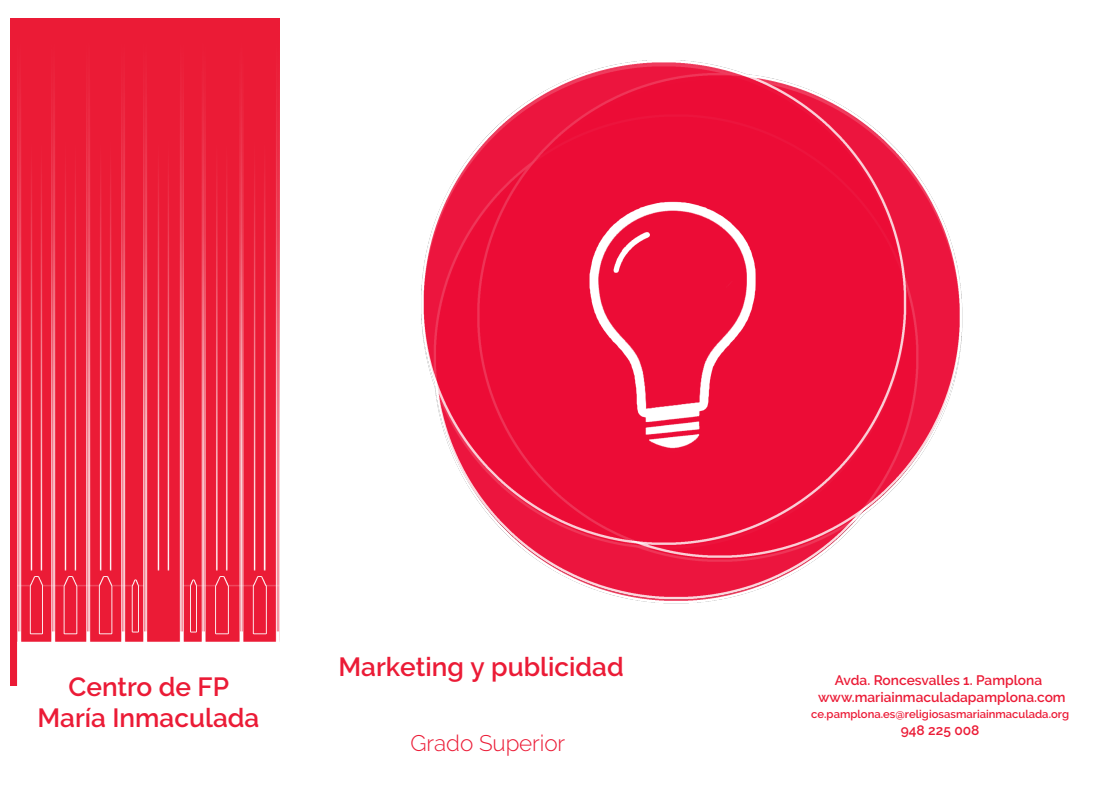
<style>
.page{position:relative;width:1102px;height:794px;background:#fff}
.page>*{position:absolute;margin:0;border:0;box-sizing:border-box;transform-origin:0 0}
.t1{font:600 26.25px/31.5px "Raleway";color:#eb1b36;text-align:center}
.t2{font:300 22.5px "Raleway";letter-spacing:-.005em;color:#eb1b36}
.t3{font:600 13.75px/16.5px "Raleway";color:#eb1b36;text-align:center}
.t4{font:600 11.25px "Raleway";color:#eb1b36}
</style>
<div class="page">
<div style="left:10px;top:18px;width:269px;height:667px;background:#eb1b36"></div>
<img style="left:17px;top:89px;width:262px;height:597px">
<div style="left:276px;top:642px;width:11px;height:51px;background:#fff"></div>
<img style="left:421px;top:60px;width:542px;height:544px">
<h1 class="t1" style="left:338px;top:651px;width:287px">Marketing y publicidad</h1>
<h1 class="t1" style="left:38px;top:670px;width:223px">Centro de FP<br>María Inmaculada</h1>
<p class="t3" style="left:818px;top:672px;width:249px">Avda. Roncesvalles 1. Pamplona www.mariainmaculadapamplona.com</p>
<p class="t4" style="left:811px;top:707px;width:259px">ce.pamplona.es@religiosasmariainmaculada.org</p>
<p class="t3" style="left:901px;top:721px;width:80px">948 225 008</p>
<h2 class="t2" style="left:410px;top:729px;width:156px">Grado Superior</h2>
</div>
